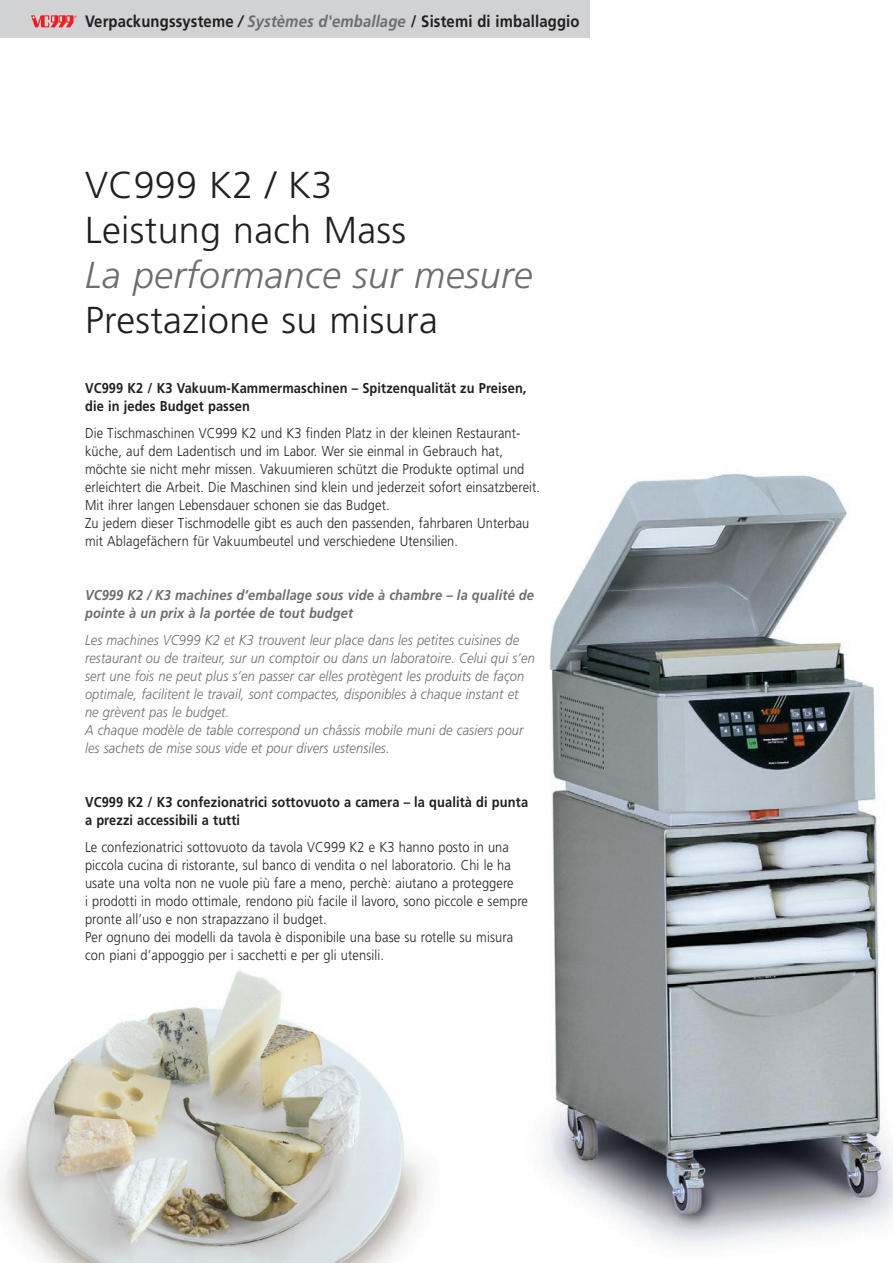
<style>
.page{position:relative;width:893px;height:1263px;background:#fff}
.page>*{position:absolute;margin:0;border:0;box-sizing:border-box;transform-origin:0 0}
.t1{font:300 37.5px/45px "Frutiger LT Std";letter-spacing:.01em;color:#231f20}
.t2{font:italic 300 37.5px "Frutiger LT Std";letter-spacing:.01em;color:#6c6d70}
.t3{font:700 16.5px "Frutiger LT Std";letter-spacing:.01em;color:#231f20;scale:.9 1}
.t4{font:300 14.25px/18px "Frutiger LT Std";letter-spacing:.01em;color:#231f20;scale:.9 1}
.t5{font:italic 300 14.25px/18px "Frutiger LT Std";letter-spacing:.01em;color:#6c6d70;scale:.9 1}
.t6{font:700 14.25px/18px "Frutiger LT Std";letter-spacing:.01em;color:#231f20;scale:.9 1}
.t7{font:italic 700 14.25px/18px "Frutiger LT Std";letter-spacing:.01em;color:#6c6d70;scale:.9 1}
.s1{font-style:italic}
.s2{font-style:italic;color:#6c6d70}
</style>
<div class="page">
<img style="left:544px;top:473px;width:349px;height:774px">
<img style="left:1px;top:970px;width:424px;height:293px">
<div style="left:0;top:0;width:589px;height:37px;background:#d1d2d4"></div>
<svg style="left:31px;top:15px;width:46px;height:12px"></svg>
<p class="t3" style="left:85px;top:12px;width:551px">Verpackungssysteme <span class="s1">/</span> <span class="s2">Systèmes d'emballage</span> / Sistemi di imballaggio</p>
<h1 class="t1" style="left:85px;top:163px;width:323px">VC999 K2 / K3<br>Leistung nach Mass</h1>
<h1 class="t2" style="left:85px;top:254px;width:449px">La performance sur mesure</h1>
<h1 class="t1" style="left:85px;top:298px;width:354px">Prestazione su misura</h1>
<p class="t6" style="left:85px;top:379px;width:492px">VC999 K2 / K3 Vakuum-Kammermaschinen – Spitzenqualität zu Preisen, die in jedes Budget passen</p>
<p class="t4" style="left:85px;top:425px;width:507px">Die Tischmaschinen VC999 K2 und K3 finden Platz in der kleinen Restaurant&shy;küche, auf dem Ladentisch und im Labor. Wer sie einmal in Gebrauch hat, möchte sie nicht mehr missen. Vakuumieren schützt die Produkte optimal und erleichtert die Arbeit. Die Maschinen sind klein und jederzeit sofort einsatzbereit.<br>Mit ihrer langen Lebensdauer schonen sie das Budget.<br>Zu jedem dieser Tischmodelle gibt es auch den passenden, fahrbaren Unterbau mit Ablagefächern für Vakuumbeutel und verschiedene Utensilien.</p>
<p class="t7" style="left:85px;top:586px;width:500px">VC999 K2 / K3 machines d’emballage sous vide à chambre – la qualité de pointe à un prix à la portée de tout budget</p>
<p class="t5" style="left:85px;top:632px;width:501px">Les machines VC999 K2 et K3 trouvent leur place dans les petites cuisines de restaurant ou de traiteur, sur un comptoir ou dans un laboratoire. Celui qui s’en sert une fois ne peut plus s’en passer car elles protègent les produits de façon optimale, facilitent le travail, sont compactes, disponibles à chaque instant et ne grèvent pas le budget.<br>A chaque modèle de table correspond un châssis mobile muni de casiers pour les sachets de mise sous vide et pour divers ustensiles.</p>
<p class="t6" style="left:85px;top:793px;width:494px">VC999 K2 / K3 confezionatrici sottovuoto a camera – la qualità di punta a prezzi accessibili a tutti</p>
<p class="t4" style="left:85px;top:839px;width:494px">Le confezionatrici sottovuoto da tavola VC999 K2 e K3 hanno posto in una piccola cucina di ristorante, sul banco di vendita o nel laboratorio. Chi le ha usate una volta non ne vuole più fare a meno, perchè: aiutano a proteggere<br>i prodotti in modo ottimale, rendono più facile il lavoro, sono piccole e sempre pronte all’uso e non strapazzano il budget.<br>Per ognuno dei modelli da tavola è disponibile una base su rotelle su misura con piani d’appoggio per i sacchetti e per gli utensili.</p>
</div>
